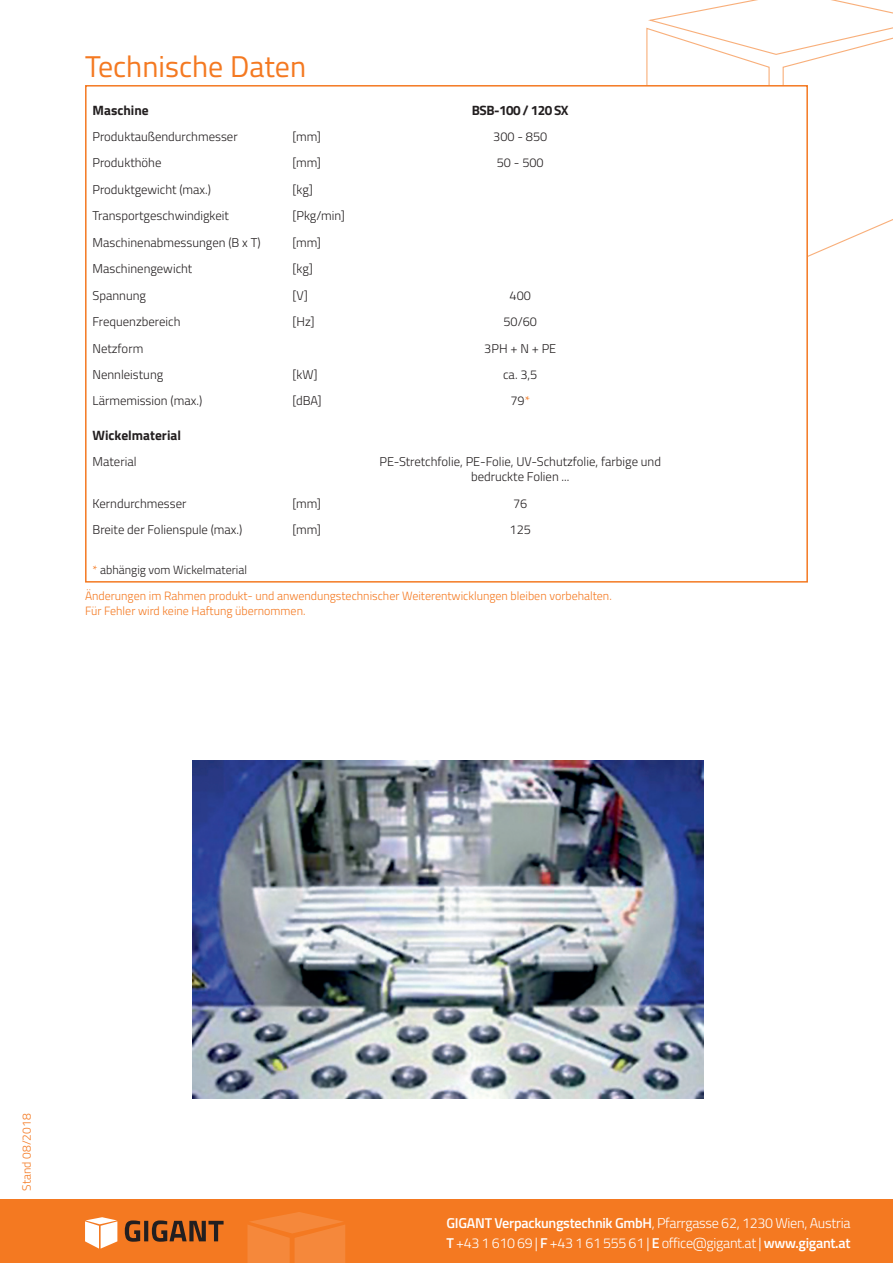
<style>
.page{position:relative;width:893px;height:1263px;background:#fff}
.page>*{position:absolute;margin:0;border:0;box-sizing:border-box;transform-origin:0 0}
.t1{font:30px "Titillium Web";color:#f47921}
.t2{font:300 14.25px/19.5px "Titillium Web";letter-spacing:-.02em;color:#fff}
.t3{font:700 13.5px "Titillium Web";color:#231f20}
.t4{font:700 13.5px "Titillium Web";letter-spacing:-.04em;color:#231f20}
.t5{font:300 12.75px/15.3px "Titillium Web";color:#231f20;text-align:center}
.t6{font:300 12px/14.4px "Titillium Web";color:#f47921}
.t7{font:300 12px "Titillium Web";color:#231f20}
.s1{color:#f47921}
.s2{font-weight:600}
</style>
<div class="page">
<div style="left:0;top:1199px;width:893px;height:64px;background:#f47921"></div>
<svg style="left:646px;top:0;width:247px;height:257px"></svg>
<svg style="left:247px;top:1212px;width:98px;height:51px"></svg>
<svg style="left:125px;top:1220px;width:99px;height:22px"></svg>
<svg style="left:85px;top:1217px;width:32px;height:31px"></svg>
<img style="left:193px;top:760px;width:510px;height:339px">
<div style="left:86px;top:86px;width:721px;height:496px;background:#fff"></div>
<div style="left:85px;top:85px;width:723px;height:498px;border:2px solid #f47921"></div>
<h1 class="t1" style="left:85px;top:44px;width:223px">Technische Daten</h1>
<p class="t3" style="left:93px;top:100px;width:58px">Maschine</p>
<p class="t4" style="left:472px;top:100px;width:98px">BSB-100 / 120 SX</p>
<p class="t5" style="left:93px;top:128px;width:147px">Produktaußendurchmesser</p>
<p class="t5" style="left:292px;top:128px;width:30px">[mm]</p>
<p class="t5" style="left:493px;top:128px;width:56px">300 - 850</p>
<p class="t5" style="left:93px;top:155px;width:70px">Produkthöhe</p>
<p class="t5" style="left:292px;top:155px;width:30px">[mm]</p>
<p class="t5" style="left:497px;top:155px;width:48px">50 - 500</p>
<p class="t5" style="left:93px;top:181px;width:120px">Produktgewicht (max.)</p>
<p class="t5" style="left:292px;top:181px;width:22px">[kg]</p>
<p class="t5" style="left:93px;top:208px;width:138px">Transportgeschwindigkeit</p>
<p class="t5" style="left:292px;top:208px;width:54px">[Pkg/min]</p>
<p class="t5" style="left:93px;top:234px;width:170px">Maschinenabmessungen (B x T)</p>
<p class="t5" style="left:292px;top:234px;width:30px">[mm]</p>
<p class="t5" style="left:93px;top:260px;width:101px">Maschinengewicht</p>
<p class="t5" style="left:292px;top:260px;width:22px">[kg]</p>
<p class="t5" style="left:93px;top:287px;width:55px">Spannung</p>
<p class="t5" style="left:292px;top:287px;width:17px">[V]</p>
<p class="t5" style="left:510px;top:287px;width:23px">400</p>
<p class="t5" style="left:93px;top:313px;width:89px">Frequenzbereich</p>
<p class="t5" style="left:292px;top:313px;width:24px">[Hz]</p>
<p class="t5" style="left:503px;top:313px;width:35px">50/60</p>
<p class="t5" style="left:93px;top:340px;width:52px">Netzform</p>
<p class="t5" style="left:484px;top:340px;width:73px">3PH + N + PE</p>
<p class="t5" style="left:93px;top:366px;width:72px">Nennleistung</p>
<p class="t5" style="left:292px;top:366px;width:27px">[kW]</p>
<p class="t5" style="left:503px;top:366px;width:36px">ca. 3,5</p>
<p class="t5" style="left:93px;top:393px;width:111px">Lärmemission (max.)</p>
<p class="t5" style="left:292px;top:393px;width:31px">[dBA]</p>
<p class="t5" style="left:510px;top:393px;width:21px">79<span class="s1">*</span></p>
<p class="t3" style="left:93px;top:424px;width:90px">Wickelmaterial</p>
<p class="t5" style="left:93px;top:453px;width:46px">Material</p>
<p class="t5" style="left:379px;top:453px;width:283px">PE-Stretchfolie, PE-Folie, UV-Schutzfolie, farbige und bedruckte Folien ...</p>
<p class="t5" style="left:93px;top:495px;width:96px">Kerndurchmesser</p>
<p class="t5" style="left:292px;top:495px;width:30px">[mm]</p>
<p class="t5" style="left:513px;top:495px;width:16px">76</p>
<p class="t5" style="left:93px;top:521px;width:151px">Breite der Folienspule (max.)</p>
<p class="t5" style="left:292px;top:521px;width:30px">[mm]</p>
<p class="t5" style="left:510px;top:521px;width:23px">125</p>
<p class="t7" style="left:93px;top:561px;width:156px"><span class="s1">*</span> abhängig vom Wickelmaterial</p>
<p class="t6" style="left:85px;top:588px;width:528px">Änderungen im Rahmen produkt- und anwendungstechnischer Weiterentwicklungen bleiben vorbehalten.<br>Für Fehler wird keine Haftung übernommen.</p>
<p class="t6" style="left:19px;top:1191px;width:78px;rotate:-90deg">Stand 08/2018</p>
<p class="t2" style="left:446px;top:1213px;width:405px"><span class="s2">GIGANT Verpackungstechnik GmbH</span>, Pfarrgasse 62, 1230 Wien, Austria<br><span class="s2">T</span> +43 1 610 69 | <span class="s2">F</span> +43 1 61 555 61 | <span class="s2">E</span> office@gigant.at | <span class="s2">www.gigant.at</span></p>
</div>
